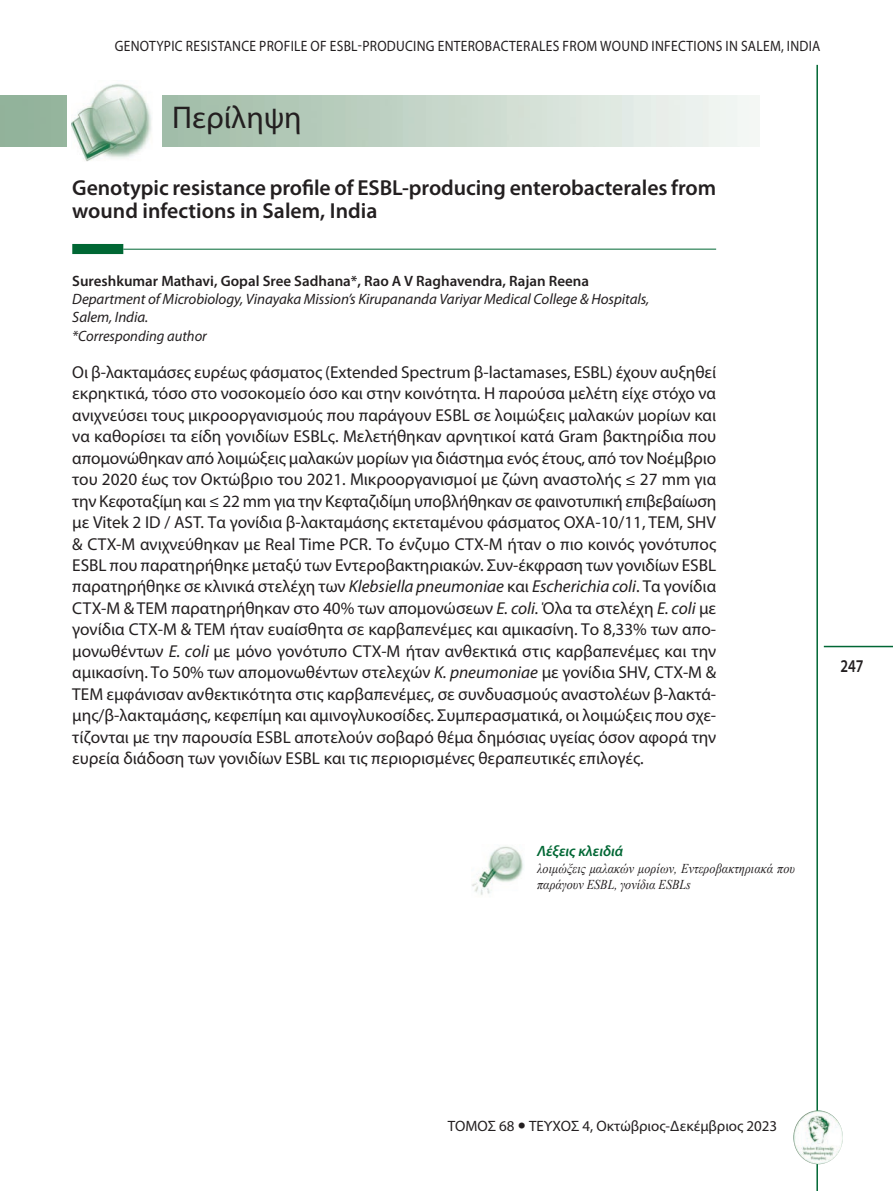
<style>
.page{position:relative;width:893px;height:1191px;background:#fff}
.page>*{position:absolute;margin:0;border:0;box-sizing:border-box;transform-origin:0 0}
.t1{font:31.5px "Myriad Pro";color:#231f20}
.t2{font:600 21.75px/23.7px "Myriad Pro";letter-spacing:-.005em;color:#231f20}
.t3{font:600 18px "Myriad Pro";color:#231f20;scale:.8 1}
.t4{font:17.25px/21.5px "Myriad Pro";color:#231f20;text-align:justify}
.t5{font:italic 15px "Myriad Pro";letter-spacing:-.005em;color:#231f20}
.t6{font:15px "Myriad Pro";letter-spacing:.02em;color:#231f20;scale:.9 1}
.t7{font:600 15px "Myriad Pro";color:#231f20}
.t8{font:15px "Myriad Pro";color:#231f20}
.t9{font:italic 600 15px "Myriad Pro";color:#006734}
.t10{font:italic 13.5px/16.5px "Times New Roman";letter-spacing:.01em;color:#231f20;scale:.9 1}
.s1{font-style:italic}
.s2{font-size:28.5px}
</style>
<div class="page">
<hr style="left:824px;top:646px;width:69px;height:1px;background:#006734">
<hr style="left:816px;top:65px;width:2px;height:1126px;background:#006734">
<img style="left:816px;top:1110px;width:27px;height:54px">
<img style="left:72px;top:84px;width:80px;height:78px">
<img style="left:472px;top:846px;width:52px;height:49px">
<div style="left:72px;top:244px;width:51px;height:10px;background:#006734"></div>
<hr style="left:123px;top:249px;width:593px;height:1px;background:#006734">
<p class="t6" style="left:115px;top:40px;width:786px">GENOTYPIC RESISTANCE PROFILE OF ESBL-PRODUCING ENTEROBACTERALES FROM WOUND INFECTIONS IN SALEM, INDIA</p>
<p class="t1" style="left:172px;top:105px;width:131px">Περίληψη</p>
<p class="t2" style="left:72px;top:177px;width:645px">Genotypic resistance profile of ESBL-producing enterobacterales from wound infections in Salem, India</p>
<p class="t7" style="left:72px;top:275px;width:518px">Sureshkumar Mathavi, Gopal Sree Sadhana*, Rao A V Raghavendra, Rajan Reena</p>
<p class="t5" style="left:72px;top:293px;width:579px">Department of Microbiology, Vinayaka Mission’s Kirupananda Variyar Medical College &amp; Hospitals,</p>
<p class="t5" style="left:72px;top:311px;width:78px">Salem, India.</p>
<p class="t5" style="left:72px;top:330px;width:136px">*Corresponding author</p>
<p class="t4" style="left:72px;top:363px;width:645px">Οι β-λακταμάσες ευρέως φάσματος (Extended Spectrum β-lactamases, ESBL) έχουν αυξηθεί εκρηκτικά, τόσο στο νοσοκομείο όσο και στην κοινότητα. Η παρούσα μελέτη είχε στόχο να ανιχνεύσει τους μικροοργανισμούς που παράγουν ESBL σε λοιμώξεις μαλακών μορίων και να καθορίσει τα είδη γονιδίων ESBLς. Μελετήθηκαν αρνητικοί κατά Gram βακτηρίδια που απομονώθηκαν από λοιμώξεις μαλακών μορίων για διάστημα ενός έτους, από τον Νοέμβριο του 2020 έως τον Οκτώβριο του 2021. Μικροοργανισμοί με ζώνη αναστολής ≤ 27 mm για την Κεφοταξίμη και ≤ 22 mm για την Κεφταζιδίμη υποβλήθηκαν σε φαινοτυπική επιβεβαίωση με Vitek 2 ID / AST. Τα γονίδια β-λακταμάσης εκτεταμένου φάσματος OXA-10/11, TEM, SHV &amp; CTX-M ανιχνεύθηκαν με Real Time PCR. Το ένζυμο CTX-M ήταν ο πιο κοινός γονότυπος ESBL που παρατηρήθηκε μεταξύ των Εντεροβακτηριακών. Συν-έκφραση των γονιδίων ESBL παρατηρήθηκε σε κλινικά στελέχη των <span class="s1">Klebsiella pneumoniae</span> και <span class="s1">Escherichia coli</span>. Τα γονίδια CTX-M &amp; TEM παρατηρήθηκαν στο 40% των απομονώσεων <span class="s1">E. coli.</span> Όλα τα στελέχη <span class="s1">E. coli</span> με γονίδια CTX-M &amp; TEM ήταν ευαίσθητα σε καρβαπενέμες και αμικασίνη. Το 8,33% των απο&shy;μονωθέντων <span class="s1">E. coli</span> με μόνο γονότυπο CTX-M ήταν ανθεκτικά στις καρβαπενέμες και την αμικασίνη. Το 50% των απομονωθέντων στελεχών <span class="s1">K. pneumoniae</span> με γονίδια SHV, CTX-M &amp; TEM εμφάνισαν ανθεκτικότητα στις καρβαπενέμες, σε συνδυασμούς αναστολέων β-λακτά&shy;μης/β-λακταμάσης, κεφεπίμη και αμινογλυκοσίδες. Συμπερασματικά, οι λοιμώξεις που σχε&shy;τίζονται με την παρουσία ESBL αποτελούν σοβαρό θέμα δημόσιας υγείας όσον αφορά την ευρεία διάδοση των γονιδίων ESBL και τις περιορισμένες θεραπευτικές επιλογές.</p>
<p class="t3" style="left:840px;top:659px;width:30px">247</p>
<p class="t9" style="left:537px;top:845px;width:88px">Λέξεις κλειδιά</p>
<p class="t10" style="left:537px;top:859px;width:288px">λοιμώξεις μαλακών μορίων, Εντεροβακτηριακά που παράγουν ESBL, γονίδια ESBLs</p>
<p class="t8" style="left:448px;top:1120px;width:331px">ΤΟΜΟΣ 68 <span class="s2">•</span> ΤΕΥΧΟΣ 4, Οκτώβριος-Δεκέμβριος 2023</p>
</div>
